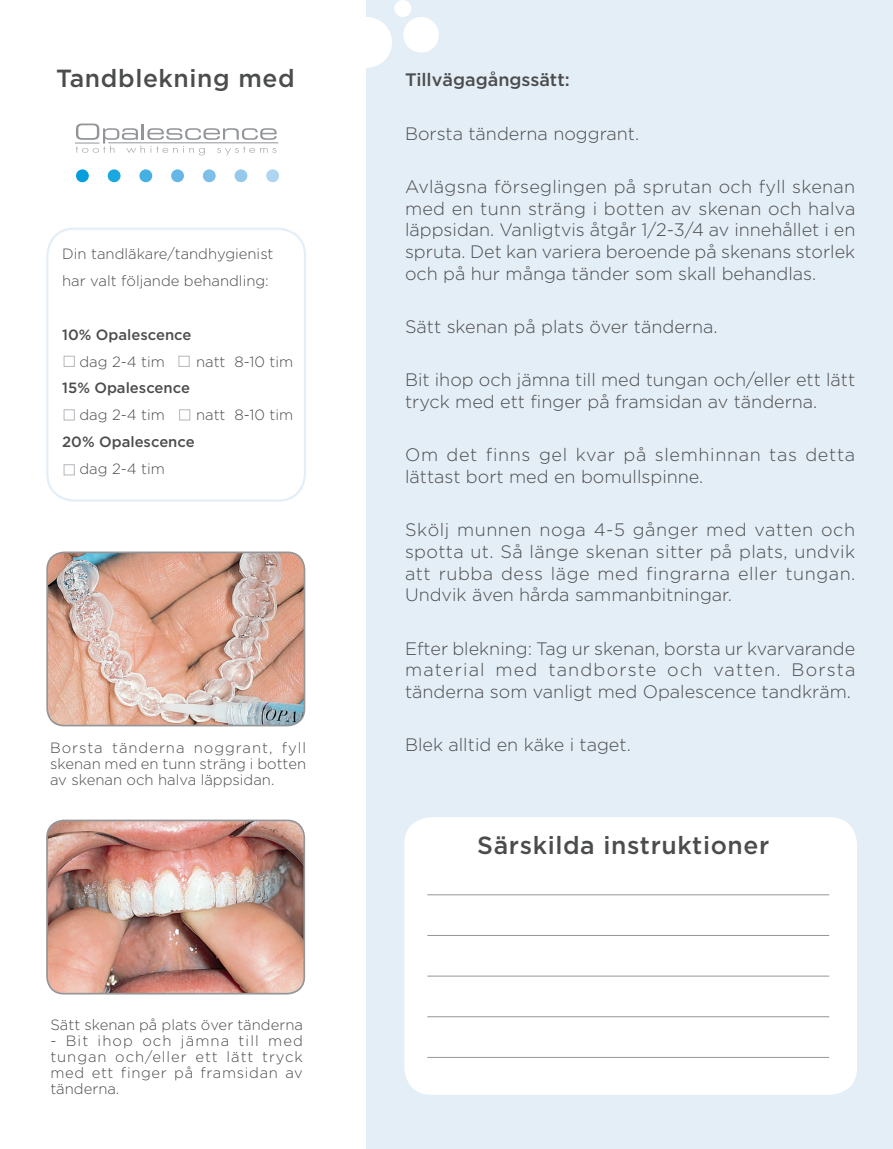
<style>
.page{position:relative;width:893px;height:1149px;background:#fff}
.page>*{position:absolute;margin:0;border:0;box-sizing:border-box;transform-origin:0 0}
.t1{font:500 24.75px "Gotham";letter-spacing:.025em;color:#4b4c4d}
.t2{font:300 18px/21.6px "Gotham";color:#4b4c4d;text-align:justify}
.t3{font:300 18px/21.6px "Gotham";letter-spacing:.035em;color:#4b4c4d}
.t4{font:500 18px "Gotham";color:#4b4c4d}
.t5{font:300 14.85px/16.2px "Gotham";color:#4b4c4d;text-align:justify}
.t6{font:500 14.85px "Gotham";color:#4b4c4d}
</style>
<div class="page">
<img style="left:49px;top:554px;width:255px;height:171px">
<div style="left:46px;top:551px;width:259px;height:175px;border:2px solid #939598;border-radius:17px"></div>
<img style="left:47px;top:822px;width:257px;height:171px">
<div style="left:46px;top:819px;width:259px;height:175px;border:2px solid #939598;border-radius:17px"></div>
<div style="left:76px;top:169px;width:13px;height:13px;background:#069ddc;border-radius:50%"></div>
<div style="left:139px;top:169px;width:13px;height:13px;background:#46afe3;border-radius:50%"></div>
<div style="left:171px;top:169px;width:13px;height:13px;background:#64b7e6;border-radius:50%"></div>
<div style="left:203px;top:169px;width:13px;height:13px;background:#7ebfe9;border-radius:50%"></div>
<div style="left:235px;top:169px;width:12px;height:13px;background:#96c9ec;border-radius:50%"></div>
<div style="left:266px;top:169px;width:13px;height:13px;background:#add4f0;border-radius:50%"></div>
<div style="left:108px;top:169px;width:13px;height:13px;background:#1ba7df;border-radius:50%"></div>
<hr style="left:108px;top:142px;width:170px;height:1px;background:#939598">
<svg style="left:75px;top:123px;width:202px;height:32px"></svg>
<div style="left:367px;top:0;width:526px;height:1148px;background:#e4eef6"></div>
<div style="left:404px;top:817px;width:453px;height:277px;background:#fff;border-radius:27px"></div>
<hr style="left:427px;top:894px;width:402px;height:1px;background:#939598">
<hr style="left:427px;top:934px;width:402px;height:1px;background:#939598">
<hr style="left:427px;top:975px;width:402px;height:1px;background:#939598">
<hr style="left:427px;top:1016px;width:402px;height:1px;background:#939598">
<hr style="left:427px;top:1056px;width:402px;height:1px;background:#939598">
<div style="left:403px;top:17px;width:36px;height:36px;background:#fff;border-radius:50%"></div>
<div style="left:394px;top:0;width:17px;height:17px;background:#fff;border-radius:50%"></div>
<div style="left:341px;top:17px;width:51px;height:51px;background:#fff;border-radius:50%"></div>
<div style="left:46px;top:227px;width:260px;height:274px;border:2px solid #d4e5f2;border-radius:27px"></div>
<div style="left:64px;top:356px;width:11px;height:10px;border:1px solid #b6b7bb"></div>
<div style="left:179px;top:356px;width:10px;height:10px;border:1px solid #b6b7bb"></div>
<div style="left:64px;top:409px;width:11px;height:11px;border:1px solid #b6b7bb"></div>
<div style="left:179px;top:409px;width:11px;height:11px;border:1px solid #b6b7bb"></div>
<div style="left:64px;top:464px;width:11px;height:11px;border:1px solid #b6b7bb"></div>
<p class="t1" style="left:56px;top:64px;width:240px">Tandblekning med</p>
<p class="t4" style="left:405px;top:70px;width:166px">Tillvägagångssätt:</p>
<p class="t2" style="left:405px;top:122px;width:236px">Borsta tänderna noggrant.</p>
<p class="t2" style="left:405px;top:176px;width:452px">Avlägsna förseglingen på sprutan och fyll skenan med en tunn sträng i botten av skenan och halva läppsidan. Vanligtvis åtgår 1/2-3/4 av innehållet i en spruta. Det kan variera beroende på skenans storlek och på hur många tänder som skall behandlas.</p>
<p class="t2" style="left:405px;top:315px;width:314px">Sätt skenan på plats över tänderna.</p>
<p class="t2" style="left:405px;top:369px;width:452px">Bit ihop och jämna till med tungan och/eller ett lätt tryck med ett finger på framsidan av tänderna.</p>
<p class="t3" style="left:405px;top:444px;width:452px">Om det finns gel kvar på slemhinnan tas detta lättast bort med en bomullspinne.</p>
<p class="t2" style="left:405px;top:518px;width:452px">Skölj munnen noga 4-5 gånger med vatten och spotta ut. Så länge skenan sitter på plats, undvik att rubba dess läge med fingrarna eller tungan.<br>Undvik även hårda sammanbitningar.</p>
<p class="t2" style="left:405px;top:637px;width:452px">Efter blekning: Tag ur skenan, borsta ur kvarvarande material med tandborste och vatten. Borsta tänderna som vanligt med Opalescence tandkräm.</p>
<p class="t2" style="left:405px;top:733px;width:227px">Blek alltid en käke i taget.</p>
<p class="t5" style="left:62px;top:245px;width:213px">Din tandläkare/tandhygienist</p>
<p class="t5" style="left:62px;top:272px;width:208px">har valt följande behandling:</p>
<p class="t6" style="left:62px;top:326px;width:131px">10% Opalescence</p>
<p class="t5" style="left:79px;top:353px;width:87px">dag 2-4 tim</p>
<p class="t5" style="left:196px;top:353px;width:99px">natt 8-10 tim</p>
<p class="t6" style="left:62px;top:379px;width:129px">15% Opalescence</p>
<p class="t5" style="left:79px;top:407px;width:87px">dag 2-4 tim</p>
<p class="t5" style="left:196px;top:407px;width:99px">natt 8-10 tim</p>
<p class="t6" style="left:62px;top:433px;width:134px">20% Opalescence</p>
<p class="t5" style="left:79px;top:460px;width:87px">dag 2-4 tim</p>
<p class="t5" style="left:50px;top:739px;width:258px">Borsta tänderna noggrant, fyll skenan med en tunn sträng i botten av skenan och halva läppsidan.</p>
<p class="t5" style="left:50px;top:1016px;width:254px">Sätt skenan på plats över tänderna</p>
<p class="t5" style="left:50px;top:1032px;width:254px">- Bit ihop och jämna till med tungan och/eller ett lätt tryck med ett finger på framsidan av tänderna.</p>
<p class="t1" style="left:477px;top:830px;width:294px">Särskilda instruktioner</p>
</div>
